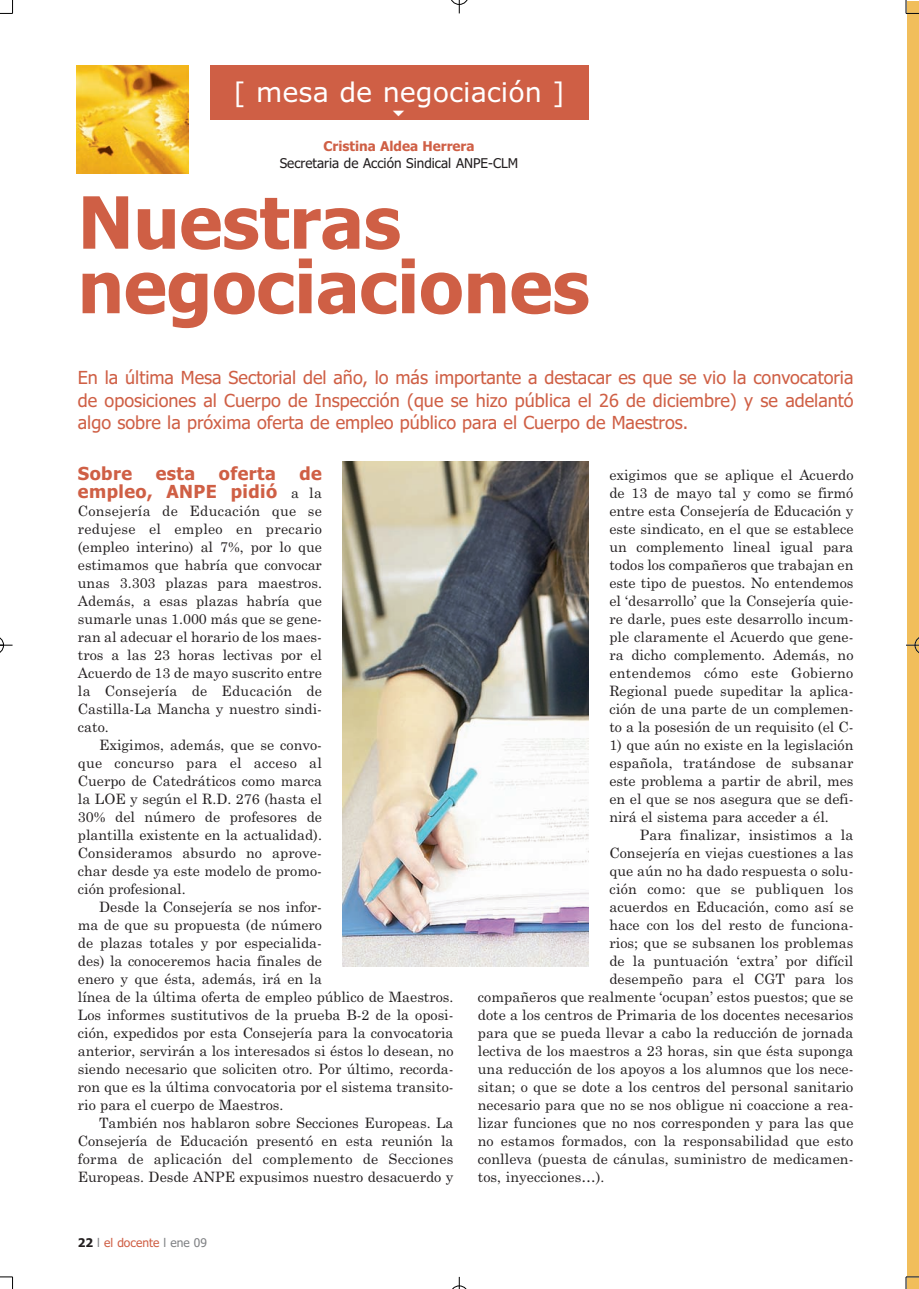
<style>
.page{position:relative;width:919px;height:1289px;background:#fff}
.page>*{position:absolute;margin:0;border:0;box-sizing:border-box;transform-origin:0 0}
.t1{font:700 72px/64.5px "Tahoma";color:#cf5f45}
.t2{font:27px "Verdana";color:#fff}
.t3{font:18px/22.5px "Tahoma";color:#cf5f45;text-align:justify}
.t4{font:700 18px/18px "Tahoma";letter-spacing:.025em;color:#cf5f45;text-align:right}
.t5{font:14.25px/18px "Century Schoolbook";letter-spacing:.005em;color:#231f20;text-align:justify}
.t6{font:14.25px "Century Schoolbook";letter-spacing:.025em;color:#231f20}
.t7{font:13.5px "Tahoma";color:#231f20}
.t8{font:700 13.5px "Tahoma";color:#cf5f45}
.t9{font:12px "Tahoma";color:#cf5f45}
.s1{font-family:"Century Schoolbook";font-weight:400;font-size:14.25px;color:#231f20}
.s2{font-weight:700;color:#231f20}
.s3{color:#808285}
</style>
<div class="page">
<div style="left:907px;top:1px;width:11px;height:1287px;background:#f1be5b"></div>
<div style="left:210px;top:66px;width:378px;height:54px;background:#cf5f45"></div>
<img style="left:76px;top:66px;width:112px;height:108px">
<img style="left:343px;top:462px;width:245px;height:504px">
<svg style="left:0;top:0;width:13px;height:14px"></svg>
<svg style="left:905px;top:0;width:13px;height:14px"></svg>
<svg style="left:0;top:1276px;width:13px;height:12px"></svg>
<svg style="left:905px;top:1276px;width:13px;height:12px"></svg>
<svg style="left:451px;top:0;width:17px;height:13px"></svg>
<svg style="left:453px;top:1276px;width:13px;height:12px"></svg>
<svg style="left:0;top:637px;width:13px;height:16px"></svg>
<svg style="left:906px;top:638px;width:12px;height:15px"></svg>
<h2 class="t2" style="left:233px;top:81px;width:332px">[ mesa de negociación ]</h2>
<p class="t8" style="left:323px;top:141px;width:152px">Cristina Aldea Herrera</p>
<p class="t7" style="left:280px;top:157px;width:240px">Secretaria de Acción Sindical ANPE-CLM</p>
<h1 class="t1" style="left:78px;top:196px;width:513px">Nuestras negociaciones</h1>
<p class="t3" style="left:78px;top:368px;width:777px">En la última Mesa Sectorial del año, lo más importante a destacar es que se vio la convocatoria de oposiciones al Cuerpo de Inspección (que se hizo pública el 26 de diciembre) y se adelantó algo sobre la próxima oferta de empleo público para el Cuerpo de Maestros.</p>
<p class="t5" style="left:609px;top:467px;width:245px">exigimos que se aplique el Acuerdo de 13 de mayo tal y como se firmó entre esta Consejería de Educación y este sindicato, en el que se establece un complemento lineal igual para todos los compañeros que trabajan en este tipo de puestos. No entendemos el ‘desarrollo’ que la Consejería quie&shy;re darle, pues este desarrollo incum&shy;ple claramente el Acuerdo que gene&shy;ra dicho complemento. Además, no entendemos cómo este Gobierno Regional puede supeditar la aplica&shy;ción de una parte de un complemen&shy;to a la posesión de un requisito (el C-</p>
<p class="t5" style="left:609px;top:737px;width:245px">1) que aún no existe en la legislación española, tratándose de subsanar este problema a partir de abril, mes en el que se nos asegura que se defi&shy;nirá el sistema para acceder a él.</p>
<p class="t5" style="left:640px;top:827px;width:215px">Para finalizar, insistimos a la</p>
<p class="t5" style="left:609px;top:845px;width:245px">Consejería en viejas cuestiones a las</p>
<p class="t5" style="left:609px;top:863px;width:245px">que aún no ha dado respuesta o solu-</p>
<p class="t6" style="left:609px;top:883px;width:245px">ción como: que se publiquen los</p>
<p class="t5" style="left:609px;top:899px;width:245px">acuerdos en Educación, como así se</p>
<p class="t5" style="left:609px;top:917px;width:245px">hace con los del resto de funciona-</p>
<p class="t5" style="left:609px;top:935px;width:245px">rios; que se subsanen los problemas</p>
<p class="t5" style="left:609px;top:953px;width:245px">de la puntuación ‘extra’ por difícil</p>
<p class="t5" style="left:609px;top:971px;width:245px">desempeño para el CGT para los</p>
<p class="t5" style="left:478px;top:989px;width:377px">compañeros que realmente ‘ocupan’ estos puestos; que se</p>
<p class="t5" style="left:478px;top:1007px;width:377px">dote a los centros de Primaria de los docentes necesarios</p>
<p class="t5" style="left:478px;top:1025px;width:377px">para que se pueda llevar a cabo la reducción de jornada</p>
<p class="t5" style="left:478px;top:1043px;width:377px">lectiva de los maestros a 23 horas, sin que ésta suponga</p>
<p class="t5" style="left:478px;top:1061px;width:377px">una reducción de los apoyos a los alumnos que los nece-</p>
<p class="t5" style="left:478px;top:1079px;width:377px">sitan; o que se dote a los centros del personal sanitario</p>
<p class="t5" style="left:478px;top:1097px;width:377px">necesario para que no se nos obligue ni coaccione a rea-</p>
<p class="t5" style="left:478px;top:1115px;width:377px">lizar funciones que no nos corresponden y para las que</p>
<p class="t5" style="left:478px;top:1133px;width:377px">no estamos formados, con la responsabilidad que esto</p>
<p class="t5" style="left:478px;top:1151px;width:377px">conlleva (puesta de cánulas, suministro de medicamen-</p>
<p class="t5" style="left:478px;top:1169px;width:128px">tos, inyecciones…).</p>
<p class="t4" style="left:78px;top:466px;width:56px">Sobre</p>
<p class="t4" style="left:156px;top:466px;width:41px">esta</p>
<p class="t4" style="left:219px;top:466px;width:59px">oferta</p>
<p class="t4" style="left:78px;top:466px;width:245px">de<br>empleo, ANPE pidió <span class="s1">a la</span></p>
<p class="t5" style="left:78px;top:503px;width:245px">Consejería de Educación que se redujese el empleo en precario (empleo interino) al 7%, por lo que estimamos que habría que convocar unas 3.303 plazas para maestros.<br>Además, a esas plazas habría que sumarle unas 1.000 más que se gene&shy;ran al adecuar el horario de los maes&shy;tros a las 23 horas lectivas por el Acuerdo de 13 de mayo suscrito entre la Consejería de Educación de Castilla-La Mancha y nuestro sindi&shy;cato.</p>
<p class="t5" style="left:78px;top:737px;width:245px;text-indent:21px">Exigimos, además, que se convo&shy;que concurso para el acceso al Cuerpo de Catedráticos como marca la LOE y según el R.D. 276 (hasta el 30% del número de profesores de plantilla existente en la actualidad).<br>Consideramos absurdo no aprove&shy;char desde ya este modelo de promo&shy;ción profesional.</p>
<p class="t5" style="left:78px;top:899px;width:377px;text-align:left;text-indent:21px">Desde la Consejería se nos infor-<br>ma de que su propuesta (de número<br>de plazas totales y por especialida-<br>des) la conoceremos hacia finales de<br>enero y que ésta, además, irá en la<br>línea de la última oferta de empleo público de Maestros.<br>Los informes sustitutivos de la prueba B-2 de la oposi&shy;ción, expedidos por esta Consejería para la convocatoria anterior, servirán a los interesados si éstos lo desean, no siendo necesario que soliciten otro. Por último, recorda&shy;ron que es la última convocatoria por el sistema transito&shy;rio para el cuerpo de Maestros.</p>
<p class="t5" style="left:78px;top:1115px;width:377px;text-indent:21px">También nos hablaron sobre Secciones Europeas. La Consejería de Educación presentó en esta reunión la forma de aplicación del complemento de Secciones Europeas. Desde ANPE expusimos nuestro desacuerdo y</p>
<p class="t9" style="left:78px;top:1237px;width:131px"><span class="s2">22</span> <span class="s3">l</span> el docente <span class="s3">l ene 09</span></p>
</div>
